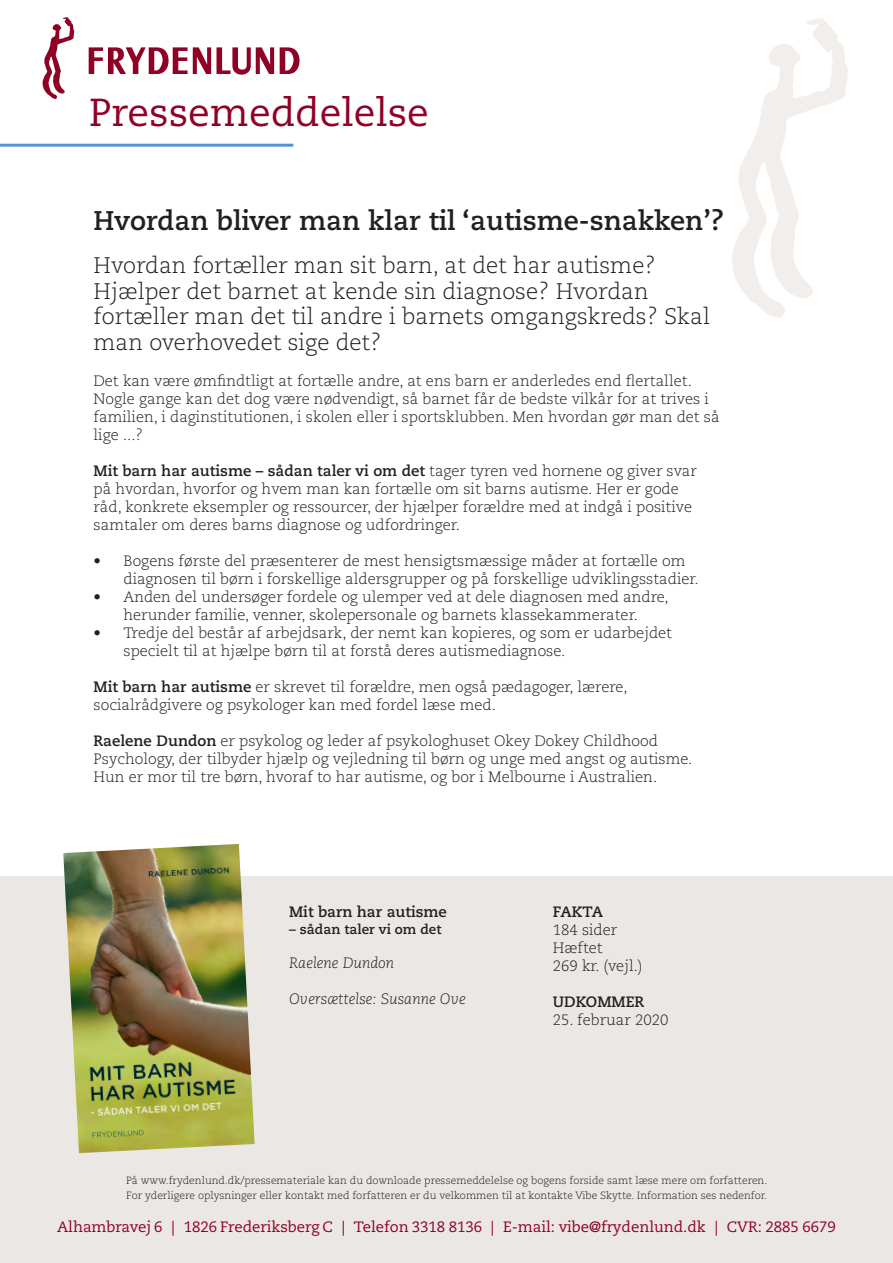
<style>
.page{position:relative;width:893px;height:1263px;background:#fff}
.page>*{position:absolute;margin:0;border:0;box-sizing:border-box;transform-origin:0 0}
.t1{font:39px "Caecilia";color:#900126}
.t2{font:700 27px "Caecilia";color:#231f20}
.t3{font:300 22.5px/25.5px "Caecilia";color:#231f20}
.t4{font:300 15px/18px "Caecilia";color:#231f20}
.t5{font:15px "Caecilia";color:#900126}
.t6{font:italic 300 15px "Caecilia LT Std";color:#231f20}
.t7{font:700 15px "Caecilia";color:#231f20}
.t8{font:700 13.5px "Caecilia";color:#231f20}
.t9{font:300 10.5px/15px "Caecilia LT Std";color:#231f20}
.s1{font-weight:700}
</style>
<div class="page">
<svg style="left:732px;top:18px;width:116px;height:300px"></svg>
<hr style="left:0;top:144px;width:293px;height:3px;background:#5296d1">
<div style="left:0;top:876px;width:893px;height:387px;background:#ebe7e4"></div>
<svg style="left:43px;top:17px;width:32px;height:82px"></svg>
<svg style="left:89px;top:47px;width:122px;height:27px"></svg>
<svg style="left:217px;top:47px;width:57px;height:28px"></svg>
<svg style="left:280px;top:47px;width:20px;height:27px"></svg>
<img style="left:63px;top:844px;width:192px;height:309px">
<h1 class="t1" style="left:89px;top:90px;width:341px">Pressemeddelelse</h1>
<h2 class="t2" style="left:94px;top:204px;width:632px">Hvordan bliver man klar til ‘autisme-snakken’?</h2>
<h3 class="t3" style="left:94px;top:253px;width:618px">Hvordan fortæller man sit barn, at det har autisme?<br>Hjælper det barnet at kende sin diagnose? Hvordan fortæller man det til andre i barnets omgangskreds? Skal man overhovedet sige det?</h3>
<p class="t4" style="left:94px;top:372px;width:628px">Det kan være ømfindtligt at fortælle andre, at ens barn er anderledes end flertallet.<br>Nogle gange kan det dog være nødvendigt, så barnet får de bedste vilkår for at trives i familien, i daginstitutionen, i skolen eller i sportsklubben. Men hvordan gør man det så lige ...?</p>
<p class="t4" style="left:94px;top:462px;width:605px"><span class="s1">Mit barn har autisme – sådan taler vi om det</span> tager tyren ved hornene og giver svar på hvordan, hvorfor og hvem man kan fortælle om sit barns autisme. Her er gode råd, konkrete eksempler og ressourcer, der hjælper forældre med at indgå i positive samtaler om deres barns diagnose og udfordringer.</p>
<p class="t4" style="left:124px;top:552px;width:577px;text-indent:-30px">• Bogens første del præsenterer de mest hensigtsmæssige måder at fortælle om diagnosen til børn i forskellige aldersgrupper og på forskellige udviklingsstadier.</p>
<p class="t4" style="left:94px;top:588px;width:577px;text-align:center">• Anden del undersøger fordele og ulemper ved at dele diagnosen med andre, herunder familie, venner, skolepersonale og barnets klassekammerater.</p>
<p class="t4" style="left:124px;top:624px;width:550px;text-indent:-30px">• Tredje del består af arbejdsark, der nemt kan kopieres, og som er udarbejdet specielt til at hjælpe børn til at forstå deres autismediagnose.</p>
<p class="t4" style="left:94px;top:678px;width:535px"><span class="s1">Mit barn har autisme</span> er skrevet til forældre, men også pædagoger, lærere, socialrådgivere og psykologer kan med fordel læse med.</p>
<p class="t4" style="left:94px;top:732px;width:600px"><span class="s1">Raelene Dundon</span> er psykolog og leder af psykologhuset Okey Dokey Childhood<br>Psychology, der tilbyder hjælp og vejledning til børn og unge med angst og autisme.<br>Hun er mor til tre børn, hvoraf to har autisme, og bor i Melbourne i Australien.</p>
<p class="t7" style="left:289px;top:903px;width:159px">Mit barn har autisme</p>
<p class="t8" style="left:289px;top:921px;width:154px">– sådan taler vi om det</p>
<p class="t6" style="left:289px;top:954px;width:106px">Raelene Dundon</p>
<p class="t6" style="left:289px;top:990px;width:178px">Oversættelse: Susanne Ove</p>
<p class="t7" style="left:553px;top:903px;width:52px">FAKTA</p>
<p class="t4" style="left:553px;top:921px;width:91px">184 sider<br>Hæftet<br>269 kr. (vejl.)</p>
<p class="t7" style="left:553px;top:993px;width:93px">UDKOMMER</p>
<p class="t4" style="left:553px;top:1011px;width:117px">25. februar 2020</p>
<p class="t9" style="left:126px;top:1173px;width:643px">På www.frydenlund.dk/pressemateriale kan du downloade pressemeddelelse og bogens forside samt læse mere om forfatteren.<br>For yderligere oplysninger eller kontakt med forfatteren er du velkommen til at kontakte Vibe Skytte. Information ses nedenfor.</p>
<p class="t5" style="left:57px;top:1218px;width:780px">Alhambravej 6 | 1826 Frederiksberg C | Telefon 3318 8136 | E-mail: vibe@frydenlund.dk | CVR: 2885 6679</p>
</div>
